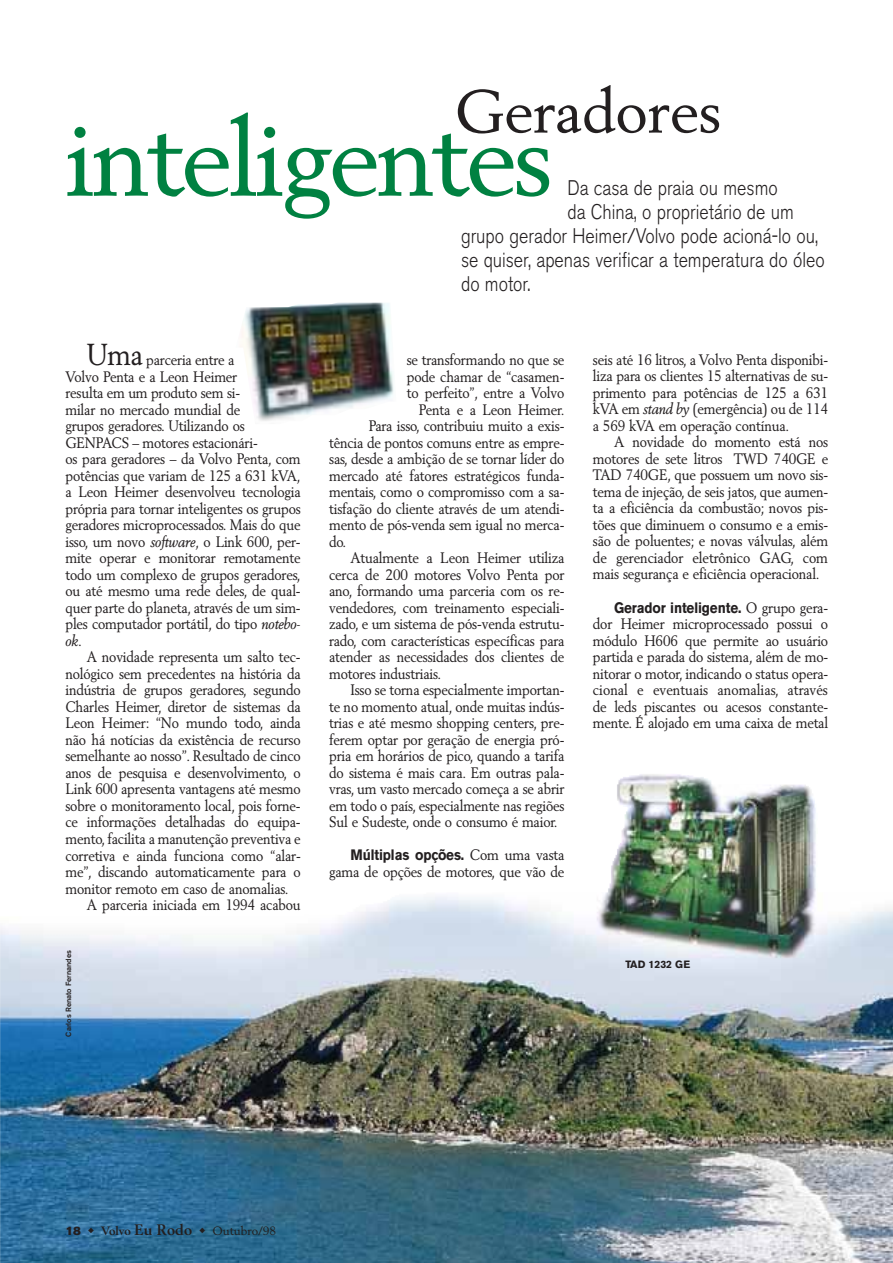
<style>
.page{position:relative;width:893px;height:1263px;background:#fff}
.page>*{position:absolute;margin:0;border:0;box-sizing:border-box;transform-origin:0 0}
.t1{font:105px "Volvo Serif Roman";letter-spacing:-.03em;color:#008141}
.t2{font:60px "Volvo Serif Roman";color:#231f20}
.t3{font:300 21px "Volvo Sans";color:#231f20;scale:.85 1}
.t4{font:15px/16.5px "Volvo Serif Roman";letter-spacing:-.01em;color:#231f20;text-align:justify;scale:.9 1}
.t5{font:700 15px "Volvo Sans";letter-spacing:-.01em;color:#231f20;scale:.9 1}
.t6{font:italic 15px "Volvo Serif";color:#231f20;scale:.9 1}
.t7{font:12px "Volvo Serif Roman";color:#231f20}
.t8{font:700 10.5px "Volvo Sans";color:#231f20}
.t9{font:500 7.5px "Volvo Sans";color:#231f20}
.s1{font-size:30px}
.s2{font-family:"Volvo Serif";font-style:italic}
.s3{font-family:"Volvo Serif Roman";font-style:normal}
.s4{font-family:"Volvo Serif Roman";font-weight:400}
.s5{font-family:"Volvo Sans Super"}
.s6{font-family:"Volvo Serif";font-weight:700}
.s7{font-family:"Volvo Serif";font-weight:700;font-size:15px}
</style>
<div class="page">
<img style="left:0;top:774px;width:893px;height:489px">
<div style="left:64px;top:341px;width:238px;height:574px;background:#fff"></div>
<div style="left:328px;top:352px;width:238px;height:540px;background:#fff"></div>
<img style="left:240px;top:303px;width:154px;height:118px">
<h2 class="t2" style="left:454px;top:75px;width:268px">Geradores</h2>
<h1 class="t1" style="left:65px;top:95px;width:488px">inteligentes</h1>
<h3 class="t3" style="left:567px;top:176px;width:249px">Da casa de praia ou mesmo</h3>
<h3 class="t3" style="left:567px;top:200px;width:268px">da China, o proprietário de um</h3>
<h3 class="t3" style="left:461px;top:224px;width:422px">grupo gerador Heimer/Volvo pode acioná-lo ou,</h3>
<h3 class="t3" style="left:461px;top:248px;width:429px">se quiser, apenas verificar a temperatura do óleo</h3>
<h3 class="t3" style="left:461px;top:272px;width:83px">do motor.</h3>
<p class="t4" style="left:65px;top:352px;width:263px;text-align:left;text-indent:21px"><span class="s1">Uma</span> parceria entre a<br>Volvo Penta e a Leon Heimer<br>resulta em um produto sem si-<br>milar no mercado mundial de<br>grupos geradores. Utilizando os GENPACS – motores estacionári-<br>os para geradores – da Volvo Penta, com potências que variam de 125 a 631 kVA, a Leon Heimer desenvolveu tecnologia própria para tornar inteligentes os grupos geradores microprocessados. Mais do que isso, um novo <span class="s2">software</span>, o Link 600, per&shy;mite operar e monitorar remotamente todo um complexo de grupos geradores, ou até mesmo uma rede deles, de qual&shy;quer parte do planeta, através de um sim&shy;ples computador portátil, do tipo <span class="s2">notebo-</span></p>
<p class="t6" style="left:65px;top:632px;width:20px">ok<span class="s3">.</span></p>
<p class="t4" style="left:87px;top:649px;width:239px">A novidade representa um salto tec-</p>
<p class="t4" style="left:65px;top:665px;width:263px">nológico sem precedentes na história da</p>
<p class="t4" style="left:65px;top:682px;width:263px">indústria de grupos geradores, segundo</p>
<p class="t4" style="left:65px;top:698px;width:263px">Charles Heimer, diretor de sistemas da</p>
<p class="t4" style="left:65px;top:715px;width:263px">Leon Heimer: “No mundo todo, ainda</p>
<p class="t4" style="left:65px;top:731px;width:263px">não há notícias da existência de recurso</p>
<p class="t4" style="left:65px;top:748px;width:263px">semelhante ao nosso”. Resultado de cinco</p>
<p class="t4" style="left:65px;top:764px;width:263px">anos de pesquisa e desenvolvimento, o</p>
<p class="t4" style="left:65px;top:781px;width:263px">Link 600 apresenta vantagens até mesmo</p>
<p class="t4" style="left:65px;top:797px;width:263px">sobre o monitoramento local, pois forne-</p>
<p class="t4" style="left:65px;top:814px;width:263px">ce informações detalhadas do equipa-</p>
<p class="t4" style="left:65px;top:830px;width:263px">mento, facilita a manutenção preventiva e</p>
<p class="t4" style="left:65px;top:847px;width:263px">corretiva e ainda funciona como “alar-</p>
<p class="t4" style="left:65px;top:863px;width:263px">me”, discando automaticamente para o</p>
<p class="t4" style="left:65px;top:880px;width:249px">monitor remoto em caso de anomalias.</p>
<p class="t4" style="left:87px;top:896px;width:239px">A parceria iniciada em 1994 acabou</p>
<p class="t9" style="left:64px;top:1036px;width:88px;rotate:-90deg">Carlos Renato Fernandes</p>
<p class="t4" style="left:407px;top:351px;width:177px">se transformando no que se</p>
<p class="t4" style="left:407px;top:368px;width:177px">pode chamar de “casamen-</p>
<p class="t4" style="left:407px;top:384px;width:177px">to perfeito”, entre a Volvo</p>
<p class="t4" style="left:419px;top:401px;width:163px">Penta e a Leon Heimer.</p>
<p class="t4" style="left:369px;top:417px;width:219px">Para isso, contribuiu muito a exis-</p>
<p class="t4" style="left:329px;top:434px;width:263px">tência de pontos comuns entre as empre-</p>
<p class="t4" style="left:329px;top:450px;width:263px">sas, desde a ambição de se tornar líder do</p>
<p class="t4" style="left:329px;top:467px;width:263px">mercado até fatores estratégicos funda-</p>
<p class="t4" style="left:329px;top:483px;width:263px">mentais, como o compromisso com a sa-</p>
<p class="t4" style="left:329px;top:500px;width:263px">tisfação do cliente através de um atendi-</p>
<p class="t4" style="left:329px;top:516px;width:263px">mento de pós-venda sem igual no merca-</p>
<p class="t4" style="left:329px;top:533px;width:21px">do.</p>
<p class="t4" style="left:350px;top:549px;width:239px">Atualmente a Leon Heimer utiliza</p>
<p class="t4" style="left:329px;top:566px;width:263px">cerca de 200 motores Volvo Penta por</p>
<p class="t4" style="left:329px;top:582px;width:263px">ano, formando uma parceria com os re-</p>
<p class="t4" style="left:329px;top:599px;width:263px">vendedores, com treinamento especiali-</p>
<p class="t4" style="left:329px;top:615px;width:263px">zado, e um sistema de pós-venda estrutu-</p>
<p class="t4" style="left:329px;top:632px;width:263px">rado, com características específicas para</p>
<p class="t4" style="left:329px;top:649px;width:263px">atender as necessidades dos clientes de</p>
<p class="t4" style="left:329px;top:665px;width:126px">motores industriais.</p>
<p class="t4" style="left:350px;top:682px;width:239px">Isso se torna especialmente importan-</p>
<p class="t4" style="left:329px;top:698px;width:263px">te no momento atual, onde muitas indús-</p>
<p class="t4" style="left:329px;top:715px;width:263px">trias e até mesmo shopping centers, pre-</p>
<p class="t4" style="left:329px;top:731px;width:263px">ferem optar por geração de energia pró-</p>
<p class="t4" style="left:329px;top:748px;width:263px">pria em horários de pico, quando a tarifa</p>
<p class="t4" style="left:329px;top:764px;width:263px">do sistema é mais cara. Em outras pala-</p>
<p class="t4" style="left:329px;top:781px;width:263px">vras, um vasto mercado começa a se abrir</p>
<p class="t4" style="left:329px;top:797px;width:263px">em todo o país, especialmente nas regiões</p>
<p class="t4" style="left:329px;top:814px;width:255px">Sul e Sudeste, onde o consumo é maior.</p>
<p class="t5" style="left:350px;top:846px;width:239px">Múltiplas opções. <span class="s4">Com uma vasta</span></p>
<p class="t4" style="left:329px;top:863px;width:263px">gama de opções de motores, que vão de</p>
<p class="t4" style="left:593px;top:351px;width:263px">seis até 16 litros, a Volvo Penta disponibi&shy;liza para os clientes 15 alternativas de su&shy;primento para potências de 125 a 631 kVA em <span class="s2">stand by</span> (emergência) ou de 114 a 569 kVA em operação contínua.</p>
<p class="t4" style="left:593px;top:434px;width:263px;text-indent:21px">A novidade do momento está nos motores de sete litros TWD 740GE e TAD 740GE, que possuem um novo sis&shy;tema de injeção, de seis jatos, que aumen&shy;ta a eficiência da combustão; novos pis&shy;tões que diminuem o consumo e a emis&shy;são de poluentes; e novas válvulas, além de gerenciador eletrônico GAG, com mais segurança e eficiência operacional.</p>
<p class="t5" style="left:614px;top:599px;width:239px">Gerador inteligente. <span class="s4">O grupo gera-</span></p>
<p class="t4" style="left:593px;top:615px;width:263px">dor Heimer microprocessado possui o módulo H606 que permite ao usuário partida e parada do sistema, além de mo&shy;nitorar o motor, indicando o status opera&shy;cional e eventuais anomalias, através de leds piscantes ou acesos constante&shy;mente. É alojado em uma caixa de metal</p>
<p class="t8" style="left:625px;top:958px;width:66px">TAD 1232 GE</p>
<p class="t7" style="left:65px;top:1223px;width:212px"><span class="s5">18</span> ◆ <span class="s6">Volvo</span> <span class="s7">Eu Rodo</span> ◆ Outubro/98</p>
</div>
